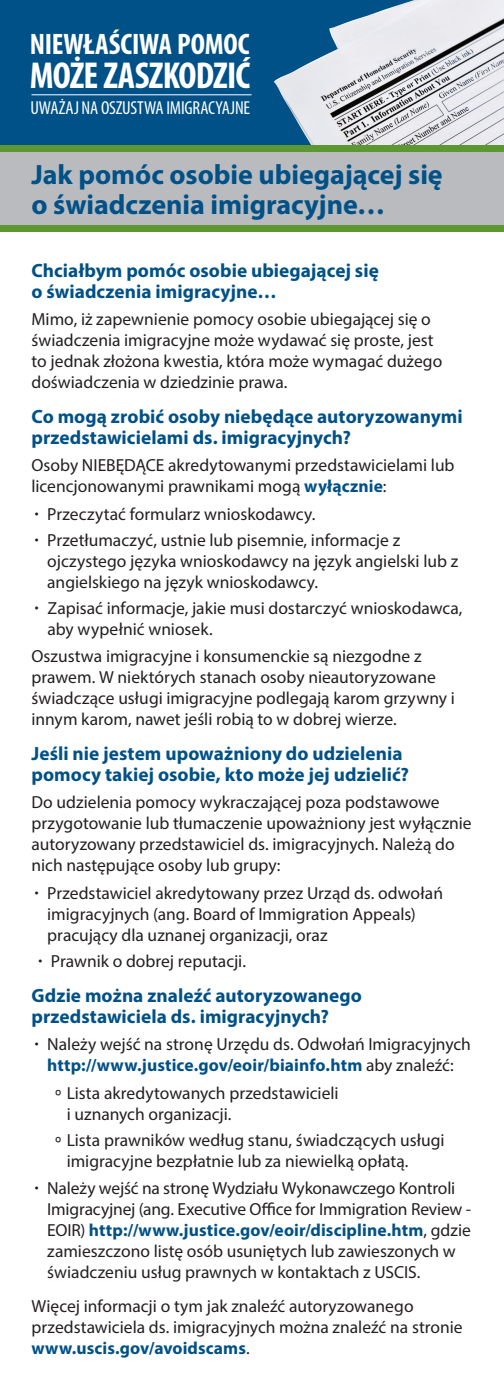
<style>
.page{position:relative;width:504px;height:1386px;background:#fff}
.page>*{position:absolute;margin:0;border:0;box-sizing:border-box;transform-origin:0 0}
.t1{font:700 condensed 37.62px "Myriad Pro";letter-spacing:-.02em;color:#fff}
.t2{font:700 condensed 29.75px "Myriad Pro";letter-spacing:-.005em;color:#fff}
.t3{font:700 28px/29.8px "Myriad Pro";letter-spacing:-.005em;color:#005187}
.t4{font:700 19.25px/21px "Myriad Pro";color:#005187}
.t5{font:condensed 18.9px "Myriad Pro";letter-spacing:-.01em;color:#fff}
.t6{font:17.5px/21px "Myriad Pro";color:#231f20}
.s1{font-weight:700;color:#005187}
.s2{font-family:"ITC Franklin Gothic Std"}
</style>
<div class="page">
<div style="left:0;top:0;width:504px;height:146px;background:#005187"></div>
<img style="left:274px;top:0;width:230px;height:145px">
<div style="left:0;top:151px;width:504px;height:75px;background:#babbbe"></div>
<div style="left:0;top:145px;width:504px;height:6px;background:#5c9731"></div>
<div style="left:0;top:225px;width:504px;height:7px;background:#5c9731"></div>
<hr style="left:32px;top:94px;width:220px;height:1px;background:#fff">
<h2 class="t2" style="left:30px;top:25px;width:221px">NIEWŁAŚCIWA POMOC</h2>
<h1 class="t1" style="left:30px;top:52px;width:222px">MOŻE ZASZKODZIĆ</h1>
<p class="t5" style="left:30px;top:97px;width:221px">UWAŻAJ NA OSZUSTWA IMIGRACYAJNE</p>
<h3 class="t3" style="left:32px;top:159px;width:413px">Jak pomóc osobie ubiegającej się o świadczenia imigracyjne…</h3>
<p class="t4" style="left:32px;top:259px;width:349px">Chciałbym pomóc osobie ubiegającej się o świadczenia imigracyjne…</p>
<p class="t6" style="left:32px;top:308px;width:412px">Mimo, iż zapewnienie pomocy osobie ubiegającej się o świadczenia imigracyjne może wydawać się proste, jest to jednak złożona kwestia, która może wymagać dużego doświadczenia w dziedzinie prawa.</p>
<p class="t4" style="left:32px;top:405px;width:433px">Co mogą zrobić osoby niebędące autoryzowanymi przedstawicielami ds. imigracyjnych?</p>
<p class="t6" style="left:32px;top:455px;width:425px">Osoby NIEBĘDĄCE akredytowanymi przedstawicielami lub licencjonowanymi prawnikami mogą <span class="s1">wyłącznie</span>:</p>
<p class="t6" style="left:32px;top:503px;width:285px"><span class="s2">•</span> Przeczytać formularz wnioskodawcy.</p>
<p class="t6" style="left:47px;top:529px;width:413px;text-indent:-16px"><span class="s2">•</span> Przetłumaczyć, ustnie lub pisemnie, informacje z ojczystego języka wnioskodawcy na język angielski lub z angielskiego na język wnioskodawcy.</p>
<p class="t6" style="left:47px;top:597px;width:417px;text-indent:-16px"><span class="s2">•</span> zapisać informacje, jakie musi dostarczyć wnioskodawca, aby wypełnić wniosek.</p>
<p class="t6" style="left:32px;top:645px;width:425px">Oszustwa imigracyjne i konsumenckie są niezgodne z prawem. W niektórych stanach osoby nieautoryzowane świadczące usługi imigracyjne podlegają karom grzywny i innym karom, nawet jeśli robią to w dobrej wierze.</p>
<p class="t4" style="left:32px;top:743px;width:379px">Jeśli nie jestem upoważniony do udzielenia pomocy takiej osobie, kto może jej udzielić?</p>
<p class="t6" style="left:32px;top:792px;width:442px">Do udzielenia pomocy wykraczającej poza podstawowe przygotowanie lub tłumaczenie upoważniony jest wyłącznie autoryzowany przedstawiciel ds. imigracyjnych. Należą do nich następujące osoby lub grupy:</p>
<p class="t6" style="left:47px;top:882px;width:397px;text-indent:-16px"><span class="s2">•</span> Przedstawiciel akredytowany przez Urząd ds. odwołań imigracyjnych (ang. Board of Immigration Appeals) pracujący dla uznanej organizacji, oraz</p>
<p class="t6" style="left:35px;top:950px;width:212px"><span class="s2">•</span> Prawnik o dobrej reputacji.</p>
<p class="t4" style="left:32px;top:984px;width:332px">Gdzie można znaleźć autoryzowanego przedstawiciela ds. imigracyjnych?</p>
<p class="t6" style="left:32px;top:1034px;width:441px;text-align:center"><span class="s2">•</span> Należy wejść na stronę Urzędu ds. Odwołań Imigracyjnych <span class="s1">http://www.justice.gov/eoir/biainfo.htm</span> aby znaleźć:</p>
<p class="t6" style="left:67px;top:1082px;width:273px;text-indent:-12px"><span class="s2">º</span> Lista akredytowanych przedstawicieli i uznanych organizacji.</p>
<p class="t6" style="left:67px;top:1129px;width:380px;text-indent:-12px"><span class="s2">º</span> Lista prawników według stanu, świadczących usługi imigracyjne bezpłatnie lub za niewielką opłatą.</p>
<p class="t6" style="left:47px;top:1177px;width:426px;text-indent:-16px"><span class="s2">•</span> Należy wejść na stronę Wydziału Wykonawczego Kontroli Imigracyjnej (ang. Executive Office for Immigration Review - EOIR) <span class="s1">http://www.justice.gov/eoir/discipline.htm</span>, gdzie zamieszczono listę osób usuniętych lub zawieszonych w świadczeniu usług prawnych w kontaktach z USCIS.</p>
<p class="t6" style="left:31px;top:1295px;width:433px">Więcej informacji o tym jak znaleźć autoryzowanego przedstawiciela ds. imigracyjnych można znaleźć na stronie <span class="s1">www.uscis.gov/avoidscams</span>.</p>
</div>
